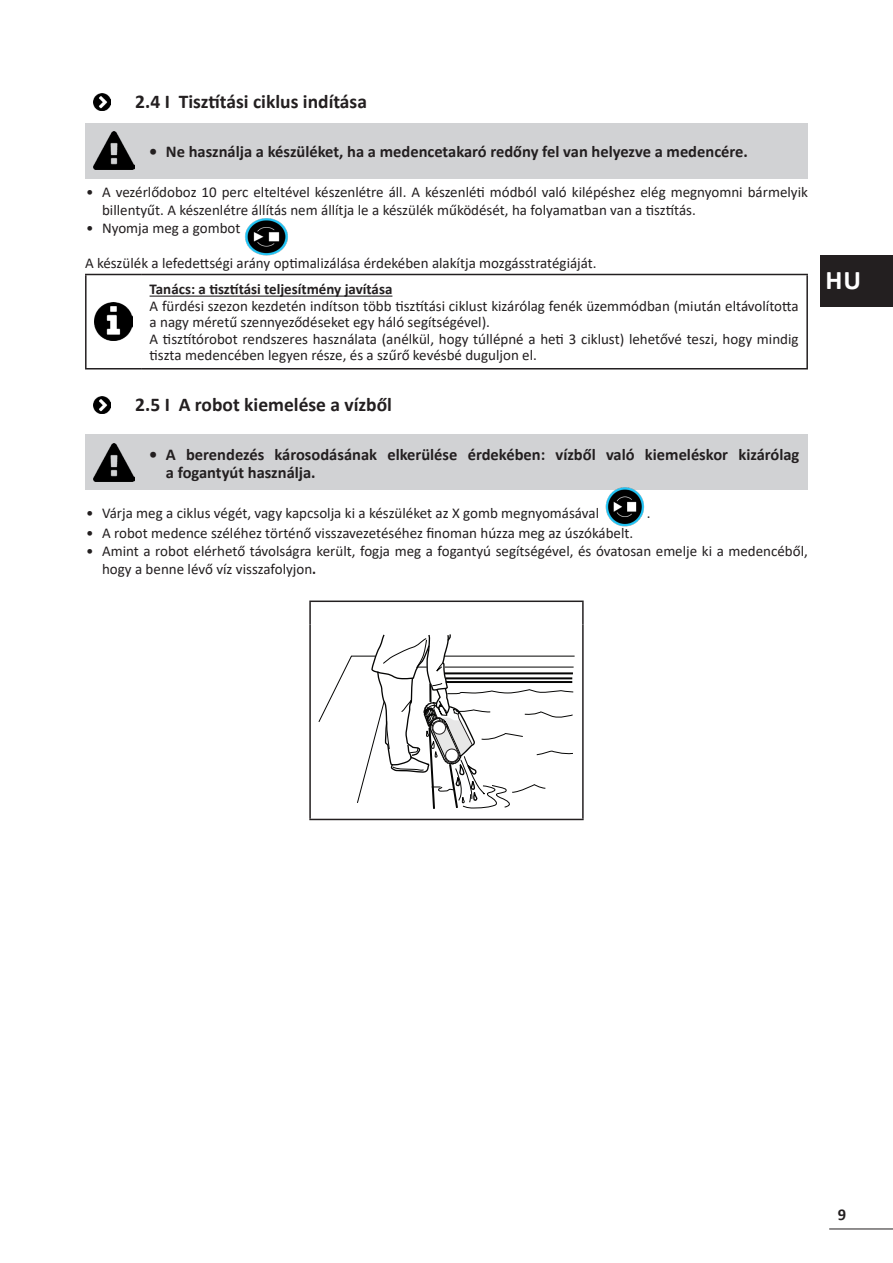
<style>
.page{position:relative;width:893px;height:1263px;background:#fff}
.page>*{position:absolute;margin:0;border:0;box-sizing:border-box;transform-origin:0 0}
.t1{font:700 27px "Calibri";color:#fff}
.Titre_2{font:700 19.5px "Calibri";color:#231f20}
.t2{font:700 16.5px/18px "Calibri";color:#231f20}
.Texte_Normal{font:15px/18px "Calibri";color:#231f20}
.Texte_normal___puce{font:15px "Calibri";color:#231f20}
.Titre_conseil{font:700 15px "Calibri";color:#231f20}
.s1{font-weight:700}
</style>
<div class="page">
<hr style="left:829px;top:1228px;width:64px;height:1px;background:#231f20">
<img style="left:94px;top:94px;width:17px;height:17px">
<div style="left:85px;top:123px;width:55px;height:55px;background:#d1d2d4"></div>
<div style="left:140px;top:123px;width:668px;height:55px;background:#d1d2d4"></div>
<img style="left:94px;top:131px;width:41px;height:39px">
<img style="left:245px;top:218px;width:43px;height:37px">
<hr style="left:85px;top:274px;width:56px;height:1px;background:#231f20">
<hr style="left:85px;top:275px;width:2px;height:93px;background:#231f20">
<hr style="left:141px;top:274px;width:667px;height:1px;background:#231f20">
<hr style="left:806px;top:275px;width:2px;height:93px;background:#231f20">
<hr style="left:85px;top:368px;width:56px;height:1px;background:#231f20">
<hr style="left:141px;top:368px;width:667px;height:1px;background:#231f20">
<img style="left:94px;top:302px;width:39px;height:39px">
<hr style="left:150px;top:296px;width:242px;height:1px;background:#231f20">
<img style="left:94px;top:397px;width:17px;height:17px">
<div style="left:85px;top:435px;width:55px;height:55px;background:#d1d2d4"></div>
<div style="left:140px;top:435px;width:668px;height:55px;background:#d1d2d4"></div>
<img style="left:94px;top:443px;width:41px;height:38px">
<img style="left:605px;top:487px;width:40px;height:40px">
<hr style="left:309px;top:600px;width:275px;height:2px;background:#231f20">
<hr style="left:309px;top:602px;width:2px;height:22px;background:#231f20">
<hr style="left:582px;top:602px;width:2px;height:22px;background:#231f20">
<hr style="left:309px;top:624px;width:2px;height:195px;background:#231f20">
<hr style="left:582px;top:624px;width:2px;height:195px;background:#231f20">
<hr style="left:309px;top:819px;width:275px;height:1px;background:#231f20">
<hr style="left:444px;top:656px;width:131px;height:1px;background:#050504">
<svg style="left:318px;top:634px;width:256px;height:175px"></svg>
<div style="left:821px;top:255px;width:72px;height:51px;background:#231f20"></div>
<p class="Titre_2" style="left:135px;top:88px;width:233px">2.4 I Tisztítási ciklus indítása</p>
<p class="t2" style="left:149px;top:142px;width:600px">• Ne használja a készüléket, ha a medencetakaró redőny fel van helyezve a medencére.</p>
<p class="Texte_Normal" style="left:102px;top:183px;width:707px;text-indent:-16px">• A vezérlődoboz 10 perc elteltével készenlétre áll. A készenléti módból való kilépéshez elég megnyomni bármelyik billentyűt. A készenlétre állítás nem állítja le a készülék működését, ha folyamatban van a tisztítás.</p>
<p class="Texte_Normal" style="left:86px;top:219px;width:156px">• Nyomja meg a gombot</p>
<p class="Texte_normal___puce" style="left:85px;top:252px;width:513px">A készülék a lefedettségi arány optimalizálása érdekében alakítja mozgásstratégiáját.</p>
<p class="Titre_conseil" style="left:150px;top:279px;width:244px">Tanács: a tisztítási teljesítmény javítása</p>
<p class="Texte_Normal" style="left:150px;top:297px;width:651px;line-height:16.5px">A fürdési szezon kezdetén indítson több tisztítási ciklust kizárólag fenék üzemmódban (miután eltávolította a nagy méretű szennyeződéseket egy háló segítségével).</p>
<p class="Texte_Normal" style="left:150px;top:330px;width:651px;line-height:16.5px">A tisztítórobot rendszeres használata (anélkül, hogy túllépné a heti 3 ciklust) lehetővé teszi, hogy mindig tiszta medencében legyen része, és a szűrő kevésbé duguljon el.</p>
<p class="Titre_2" style="left:135px;top:391px;width:258px">2.5 I A robot kiemelése a vízből</p>
<p class="t2" style="left:166px;top:445px;width:635px;text-indent:-17px">• A berendezés károsodásának elkerülése érdekében: vízből való kiemeléskor kizárólag a fogantyút használja.</p>
<p class="Texte_Normal" style="left:86px;top:504px;width:514px">• Várja meg a ciklus végét, vagy kapcsolja ki a készüléket az X gomb megnyomásával</p>
<p class="Texte_Normal" style="left:647px;top:504px;width:5px">.</p>
<p class="Texte_Normal" style="left:86px;top:524px;width:549px">• A robot medence széléhez történő visszavezetéséhez finoman húzza meg az úszókábelt.</p>
<p class="Texte_Normal" style="left:102px;top:542px;width:707px;text-indent:-16px">• Amint a robot elérhető távolságra került, fogja meg a fogantyú segítségével, és óvatosan emelje ki a medencéből, hogy a benne lévő víz visszafolyjon<span class="s1">.</span></p>
<h1 class="t1" style="left:825px;top:261px;width:37px">HU</h1>
<p class="t2" style="left:838px;top:1206px;width:10px">9</p>
</div>
